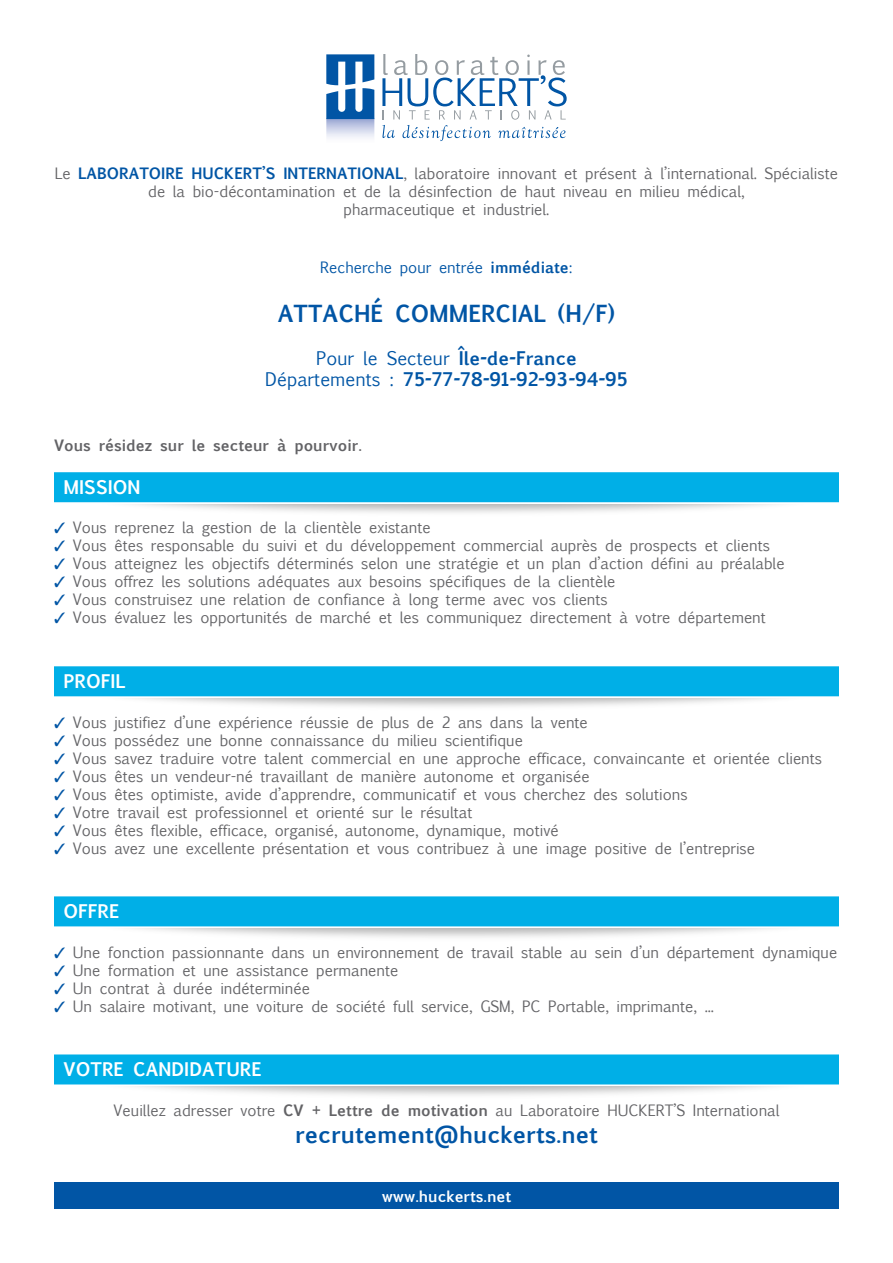
<style>
.page{position:relative;width:893px;height:1263px;background:#fff}
.page>*{position:absolute;margin:0;border:0;box-sizing:border-box;transform-origin:0 0}
.t1{font:700 22.5px "Euphemia UCAS";color:#0155a5}
.t2{font:700 18px/21.6px "Euphemia UCAS";color:#0155a5;text-align:center}
.t3{font:700 18px "Euphemia UCAS";color:#fff}
.t4{font:15px/18px "Euphemia UCAS";color:#636366;text-align:center}
.t5{font:700 15px "Euphemia UCAS";color:#636366}
.t6{font:15px "Euphemia UCAS";color:#0155a5}
.t7{font:700 15px "Euphemia UCAS";color:#fff}
.s1{font-weight:700;color:#0155a5}
.s2{font-weight:700}
.s3{font-weight:400}
.s4{color:#0155a5}
</style>
<div class="page">
<div style="left:54px;top:472px;width:785px;height:30px;background:#00afe7"></div>
<div style="left:54px;top:666px;width:785px;height:30px;background:#00afe7"></div>
<div style="left:54px;top:896px;width:785px;height:30px;background:#00afe7"></div>
<div style="left:54px;top:1054px;width:785px;height:30px;background:#00afe7"></div>
<svg style="left:382px;top:54px;width:185px;height:87px"></svg>
<svg style="left:326px;top:54px;width:48px;height:84px"></svg>
<div style="left:54px;top:1182px;width:785px;height:27px;background:#0155a5"></div>
<p class="t4" style="left:55px;top:165px;width:785px">Le <span class="s1">LABORATOIRE HUCKERT’S INTERNATIONAL</span>, laboratoire innovant et présent à l’international. Spécialiste de la bio-décontamination et de la désinfection de haut niveau en milieu médical,<br>pharmaceutique et industriel.</p>
<p class="t6" style="left:320px;top:257px;width:254px">Recherche pour entrée <span class="s2">immédiate</span>:</p>
<h1 class="t1" style="left:278px;top:296px;width:339px">ATTACHÉ COMMERCIAL (H/F)</h1>
<p class="t2" style="left:265px;top:347px;width:364px"><span class="s3">Pour le Secteur</span> Île-de-France<br><span class="s3">Départements :</span> 75-77-78-91-92-93-94-95</p>
<p class="t5" style="left:54px;top:434px;width:309px">Vous résidez sur le secteur à pourvoir.</p>
<p class="t3" style="left:63px;top:474px;width:79px">MISSION</p>
<p class="t4" style="left:54px;top:519px;width:378px"><span class="s4">✓</span> Vous reprenez la gestion de la clientèle existante</p>
<p class="t4" style="left:54px;top:537px;width:718px"><span class="s4">✓</span> Vous êtes responsable du suivi et du développement commercial auprès de prospects et clients</p>
<p class="t4" style="left:54px;top:555px;width:732px"><span class="s4">✓</span> Vous atteignez les objectifs déterminés selon une stratégie et un plan d’action défini au préalable</p>
<p class="t4" style="left:54px;top:573px;width:563px"><span class="s4">✓</span> Vous offrez les solutions adéquates aux besoins spécifiques de la clientèle</p>
<p class="t4" style="left:54px;top:591px;width:555px"><span class="s4">✓</span> Vous construisez une relation de confiance à long terme avec vos clients</p>
<p class="t4" style="left:54px;top:609px;width:713px"><span class="s4">✓</span> Vous évaluez les opportunités de marché et les communiquez directement à votre département</p>
<p class="t3" style="left:63px;top:668px;width:64px">PROFIL</p>
<p class="t4" style="left:54px;top:713px;width:535px"><span class="s4">✓</span> Vous justifiez d’une expérience réussie de plus de 2 ans dans la vente</p>
<p class="t4" style="left:54px;top:731px;width:470px"><span class="s4">✓</span> Vous possédez une bonne connaissance du milieu scientifique</p>
<p class="t4" style="left:54px;top:749px;width:770px"><span class="s4">✓</span> Vous savez traduire votre talent commercial en une approche efficace, convaincante et orientée clients</p>
<p class="t4" style="left:54px;top:767px;width:537px"><span class="s4">✓</span> Vous êtes un vendeur-né travaillant de manière autonome et organisée</p>
<p class="t4" style="left:54px;top:785px;width:635px"><span class="s4">✓</span> Vous êtes optimiste, avide d’apprendre, communicatif et vous cherchez des solutions</p>
<p class="t4" style="left:54px;top:803px;width:420px"><span class="s4">✓</span> Votre travail est professionnel et orienté sur le résultat</p>
<p class="t4" style="left:54px;top:821px;width:506px"><span class="s4">✓</span> Vous êtes flexible, efficace, organisé, autonome, dynamique, motivé</p>
<p class="t4" style="left:54px;top:839px;width:703px"><span class="s4">✓</span> Vous avez une excellente présentation et vous contribuez à une image positive de l’entreprise</p>
<p class="t3" style="left:63px;top:898px;width:57px">OFFRE</p>
<p class="t4" style="left:54px;top:943px;width:785px"><span class="s4">✓</span> Une fonction passionnante dans un environnement de travail stable au sein d’un département dynamique</p>
<p class="t4" style="left:54px;top:961px;width:346px"><span class="s4">✓</span> Une formation et une assistance permanente</p>
<p class="t4" style="left:54px;top:979px;width:258px"><span class="s4">✓</span> Un contrat à durée indéterminée</p>
<p class="t4" style="left:54px;top:997px;width:662px"><span class="s4">✓</span> Un salaire motivant, une voiture de société full service, GSM, PC Portable, imprimante, ...</p>
<p class="t3" style="left:63px;top:1056px;width:200px">VOTRE CANDIDATURE</p>
<p class="t4" style="left:113px;top:1101px;width:668px">Veuillez adresser votre <span class="s2">CV + Lettre de motivation</span> au Laboratoire HUCKERT’S International</p>
<h1 class="t1" style="left:295px;top:1117px;width:304px">recrutement@huckerts.net</h1>
<p class="t7" style="left:382px;top:1184px;width:131px">www.huckerts.net</p>
</div>
